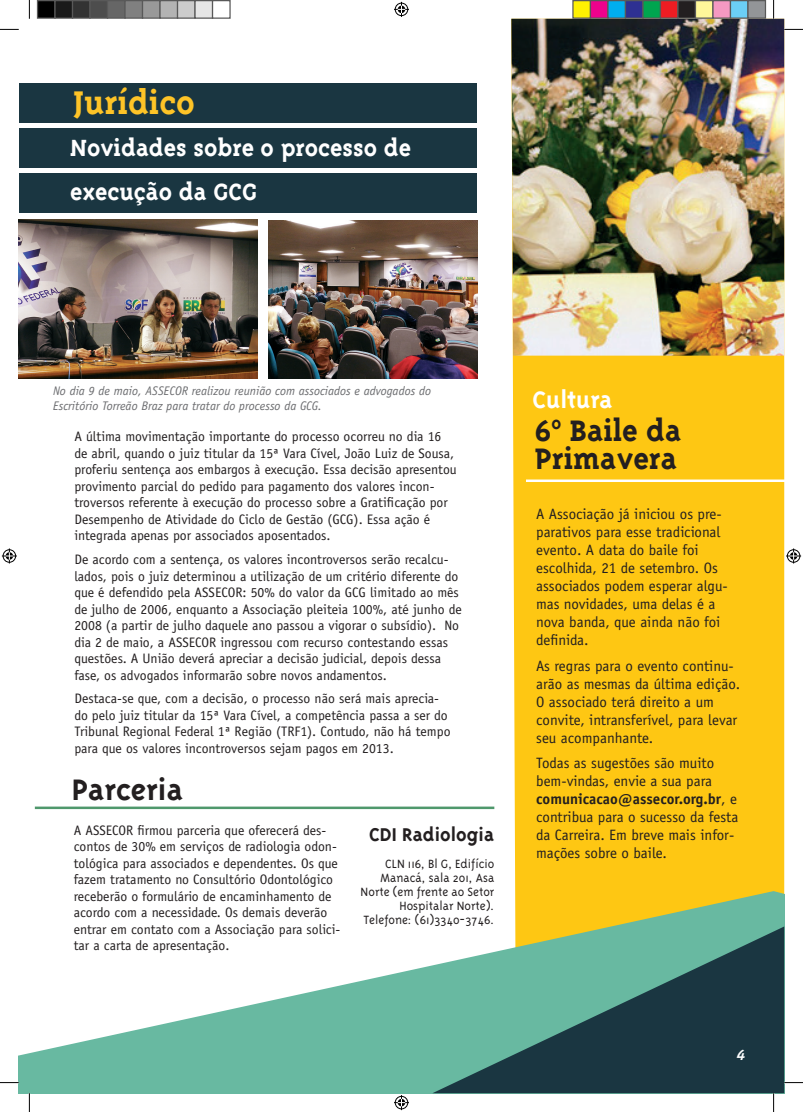
<style>
.page{position:relative;width:803px;height:1112px;background:#fff}
.page>*{position:absolute;margin:0;border:0;box-sizing:border-box;transform-origin:0 0}
.t1{font:700 37.62px "Triplex Serif";color:#fec427}
.t2{font:700 34px/28.4px "Triplex Serif";color:#231f20}
.t3{font:700 34px "Triplex";color:#231f20}
.t4{font:700 27.25px "Triplex";color:#fff}
.t5{font:700 26.88px/44.8px "Triplex Serif";color:#fff}
.t6{font:700 21.25px "Triplex";color:#231f20}
.t7{font:italic 700 17.5px "Triplex";color:#fff}
.t8{font:15px/18px "Officina Sans";color:#231f20}
.t9{font:13.75px/16.5px "Officina Sans";color:#231f20}
.t10{font:300 13.75px/14px "Triplex";color:#231f20;text-align:right}
.t11{font:italic 12.5px/15px "Officina Sans";color:#6c6d70}
.s1{font-weight:700}
</style>
<div class="page">
<div style="left:19px;top:173px;width:458px;height:39px;background:#1a3641"></div>
<div style="left:19px;top:128px;width:458px;height:40px;background:#1a3641"></div>
<div style="left:19px;top:84px;width:458px;height:39px;background:#1a3641"></div>
<div style="left:512px;top:355px;width:272px;height:535px;background:#fec713"></div>
<hr style="left:526px;top:479px;width:258px;height:3px;background:#fff">
<hr style="left:35px;top:806px;width:459px;height:2px;background:#4f986c">
<img style="left:511px;top:19px;width:273px;height:336px">
<svg style="left:19px;top:890px;width:765px;height:202px"></svg>
<svg style="left:432px;top:926px;width:352px;height:166px;background:#4a7b73"></svg>
<img style="left:19px;top:219px;width:238px;height:159px">
<img style="left:268px;top:220px;width:210px;height:158px">
<svg style="left:0;top:29px;width:19px;height:1px"></svg>
<svg style="left:784px;top:29px;width:19px;height:1px"></svg>
<svg style="left:0;top:1081px;width:19px;height:2px"></svg>
<svg style="left:784px;top:1081px;width:19px;height:2px"></svg>
<svg style="left:29px;top:0;width:1px;height:19px"></svg>
<svg style="left:29px;top:1092px;width:1px;height:19px"></svg>
<svg style="left:773px;top:0;width:1px;height:19px"></svg>
<svg style="left:773px;top:1092px;width:1px;height:19px"></svg>
<svg style="left:394px;top:2px;width:15px;height:15px"></svg>
<svg style="left:394px;top:1095px;width:15px;height:14px"></svg>
<svg style="left:2px;top:548px;width:15px;height:15px"></svg>
<svg style="left:786px;top:548px;width:15px;height:15px"></svg>
<div style="left:38px;top:1px;width:17px;height:17px;background:#000"></div>
<div style="left:37px;top:0;width:19px;height:19px;border:1px solid #595959"></div>
<div style="left:55px;top:1px;width:18px;height:17px;background:#1a1a1a"></div>
<div style="left:54px;top:0;width:19px;height:19px;border:1px solid #595959"></div>
<div style="left:73px;top:1px;width:17px;height:17px;background:#333"></div>
<div style="left:72px;top:0;width:19px;height:19px;border:1px solid #595959"></div>
<div style="left:90px;top:1px;width:18px;height:17px;background:#4d4d4d"></div>
<div style="left:89px;top:0;width:19px;height:19px;border:1px solid #595959"></div>
<div style="left:108px;top:1px;width:17px;height:17px;background:#666"></div>
<div style="left:107px;top:0;width:19px;height:19px;border:1px solid #595959"></div>
<div style="left:125px;top:1px;width:18px;height:17px;background:#808080"></div>
<div style="left:124px;top:0;width:19px;height:19px;border:1px solid #595959"></div>
<div style="left:143px;top:1px;width:17px;height:17px;background:#999"></div>
<div style="left:142px;top:0;width:19px;height:19px;border:1px solid #595959"></div>
<div style="left:160px;top:1px;width:18px;height:17px;background:#b3b3b3"></div>
<div style="left:159px;top:0;width:19px;height:19px;border:1px solid #595959"></div>
<div style="left:178px;top:1px;width:17px;height:17px;background:#ccc"></div>
<div style="left:177px;top:0;width:19px;height:19px;border:1px solid #595959"></div>
<div style="left:195px;top:1px;width:18px;height:17px;background:#e6e6e6"></div>
<div style="left:194px;top:0;width:19px;height:19px;border:1px solid #595959"></div>
<div style="left:212px;top:0;width:19px;height:19px;border:1px solid #595959"></div>
<div style="left:573px;top:1px;width:17px;height:17px;background:#fff101"></div>
<div style="left:572px;top:0;width:19px;height:19px;border:1px solid #595959"></div>
<div style="left:590px;top:1px;width:18px;height:17px;background:#ed028c"></div>
<div style="left:590px;top:0;width:18px;height:19px;border:1px solid #595959"></div>
<div style="left:608px;top:1px;width:17px;height:17px;background:#00aeef"></div>
<div style="left:607px;top:0;width:19px;height:19px;border:1px solid #595959"></div>
<div style="left:625px;top:1px;width:18px;height:17px;background:#2e3092"></div>
<div style="left:625px;top:0;width:18px;height:19px;border:1px solid #595959"></div>
<div style="left:643px;top:1px;width:17px;height:17px;background:#00a54f"></div>
<div style="left:642px;top:0;width:19px;height:19px;border:1px solid #595959"></div>
<div style="left:660px;top:1px;width:18px;height:17px;background:#ee1d23"></div>
<div style="left:660px;top:0;width:18px;height:19px;border:1px solid #595959"></div>
<div style="left:678px;top:1px;width:17px;height:17px;background:#231f20"></div>
<div style="left:677px;top:0;width:19px;height:19px;border:1px solid #595959"></div>
<div style="left:695px;top:1px;width:18px;height:17px;background:#fff79a"></div>
<div style="left:695px;top:0;width:18px;height:19px;border:1px solid #595959"></div>
<div style="left:713px;top:1px;width:17px;height:17px;background:#f499c2"></div>
<div style="left:712px;top:0;width:19px;height:19px;border:1px solid #595959"></div>
<div style="left:730px;top:1px;width:18px;height:17px;background:#6bcff6"></div>
<div style="left:730px;top:0;width:18px;height:19px;border:1px solid #595959"></div>
<div style="left:748px;top:1px;width:17px;height:17px;background:#939598"></div>
<div style="left:747px;top:0;width:19px;height:19px;border:1px solid #595959"></div>
<h1 class="t1" style="left:73px;top:81px;width:123px">Jurídico</h1>
<h3 class="t5" style="left:70px;top:125px;width:342px">Novidades sobre o processo de execução da GCG</h3>
<p class="t11" style="left:53px;top:383px;width:379px">No dia 9 de maio, ASSECOR realizou reunião com associados e advogados do<br>Escritório Torreão Braz para tratar do processo da GCG.</p>
<p class="t9" style="left:74px;top:428px;width:384px">A última movimentação importante do processo ocorreu no dia 16 de abril, quando o juiz titular da 15ª Vara Cível, João Luiz de Sousa, proferiu sentença aos embargos à execução. Essa decisão apresentou provimento parcial do pedido para pagamento dos valores incon&shy;troversos referente à execução do processo sobre a Gratificação por Desempenho de Atividade do Ciclo de Gestão (GCG). Essa ação é integrada apenas por associados aposentados.</p>
<p class="t9" style="left:74px;top:551px;width:389px">De acordo com a sentença, os valores incontroversos serão recalcu&shy;lados, pois o juiz determinou a utilização de um critério diferente do que é defendido pela ASSECOR: 50% do valor da GCG limitado ao mês de julho de 2006, enquanto a Associação pleiteia 100%, até junho de 2008 (a partir de julho daquele ano passou a vigorar o subsídio). No dia 2 de maio, a ASSECOR ingressou com recurso contestando essas questões. A União deverá apreciar a decisão judicial, depois dessa fase, os advogados informarão sobre novos andamentos.</p>
<p class="t9" style="left:74px;top:690px;width:378px">Destaca-se que, com a decisão, o processo não será mais aprecia&shy;do pelo juiz titular da 15ª Vara Cível, a competência passa a ser do Tribunal Regional Federal 1ª Região (TRF1). Contudo, não há tempo para que os valores incontroversos sejam pagos em 2013.</p>
<h2 class="t3" style="left:72px;top:769px;width:113px">Parceria</h2>
<p class="t9" style="left:74px;top:821px;width:268px">A ASSECOR firmou parceria que oferecerá des&shy;contos de 30% em serviços de radiologia odon&shy;tológica para associados e dependentes. Os que fazem tratamento no Consultório Odontológico receberão o formulário de encaminhamento de acordo com a necessidade. Os demais deverão entrar em contato com a Associação para solici&shy;tar a carta de apresentação.</p>
<h3 class="t6" style="left:369px;top:822px;width:127px">CDI Radiologia</h3>
<p class="t10" style="left:361px;top:856px;width:135px">CLN 116, Bl G, Edifício<br>Manacá, sala 201, Asa<br>Norte (em frente ao Setor<br>Hospitalar Norte).<br>Telefone: (61)3340-3746.</p>
<h3 class="t4" style="left:532px;top:384px;width:82px">Cultura</h3>
<h2 class="t2" style="left:535px;top:415px;width:148px">6ª<sup>0</sup>º Baile da<br>Primavera</h2>
<p class="t8" style="left:536px;top:505px;width:193px">A Associação já iniciou os pre&shy;parativos para esse tradicional evento. A data do baile foi escolhida, 21 de setembro. Os associados podem esperar algu&shy;mas novidades, uma delas é a nova banda, que ainda não foi definida.</p>
<p class="t8" style="left:536px;top:656px;width:206px">As regras para o evento continu&shy;arão as mesmas da última edição.<br>O associado terá direito a um convite, intransferível, para levar seu acompanhante.</p>
<p class="t8" style="left:536px;top:753px;width:204px">Todas as sugestões são muito bem-vindas, envie a sua para <span class="s1">comunicacao@assecor.org.br</span>, e contribua para o sucesso da festa da Carreira. Em breve mais infor&shy;mações sobre o baile.</p>
<p class="t7" style="left:737px;top:1043px;width:10px">4</p>
</div>
